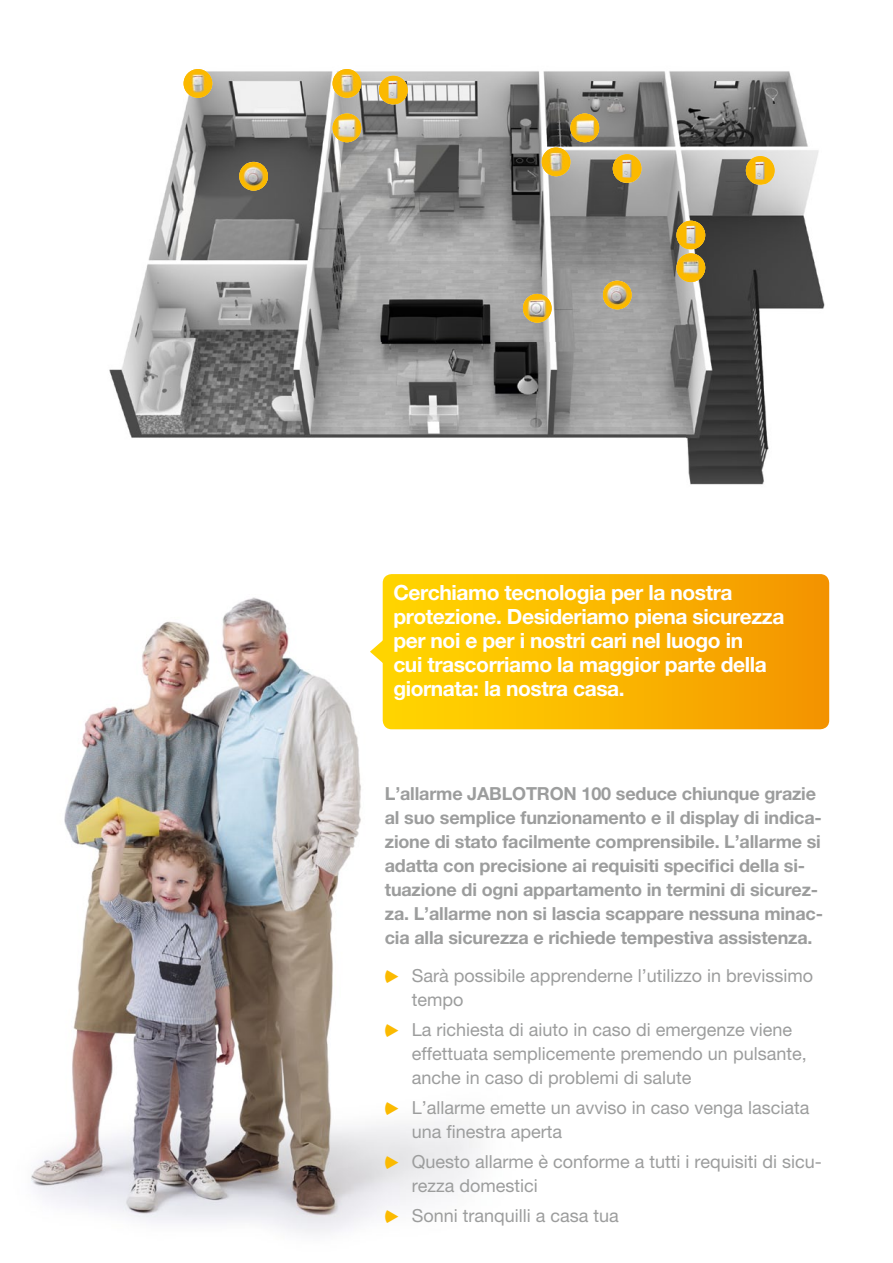
<style>
.page{position:relative;width:893px;height:1263px;background:#fff}
.page>*{position:absolute;margin:0;border:0;box-sizing:border-box;transform-origin:0 0}
.t1{font:700 21px/24px "Helvetica Neue LT Pro";letter-spacing:-.02em;color:#fff}
.t2{font:700 18px/24px "Helvetica Neue LT Pro";letter-spacing:-.01em;color:#9c9d9d}
.t3{font:18px/24px "Helvetica Neue LT Pro";color:#9c9d9d}
.s1{font-family:"Jablosip";color:#fbba00}
</style>
<div class="page">
<img style="left:31px;top:581px;width:508px;height:652px">
<img style="left:109px;top:69px;width:716px;height:416px">
<img style="left:109px;top:444px;width:430px;height:41px">
<img style="left:184px;top:69px;width:28px;height:29px;border-radius:14px">
<img style="left:333px;top:69px;width:28px;height:29px;border-radius:14px">
<img style="left:333px;top:114px;width:28px;height:28px;border-radius:14px">
<img style="left:542px;top:148px;width:28px;height:28px;border-radius:14px">
<img style="left:676px;top:253px;width:29px;height:29px;border-radius:14px">
<svg style="left:746px;top:156px;width:29px;height:29px"></svg>
<svg style="left:676px;top:221px;width:29px;height:28px"></svg>
<svg style="left:613px;top:154px;width:28px;height:29px"></svg>
<img style="left:613px;top:169px;width:28px;height:13px">
<svg style="left:379px;top:76px;width:29px;height:28px"></svg>
<img style="left:379px;top:90px;width:25px;height:14px">
<img style="left:570px;top:114px;width:29px;height:28px;border-radius:14px">
<div style="left:603px;top:281px;width:29px;height:28px;background:#fbba00;border-radius:50%"></div>
<img style="left:603px;top:282px;width:29px;height:27px">
<img style="left:239px;top:163px;width:29px;height:28px">
<img style="left:523px;top:294px;width:29px;height:29px;border-radius:14px">
<svg style="left:370px;top:626px;width:13px;height:52px"></svg>
<svg style="left:383px;top:574px;width:446px;height:155px;background:#fab600"></svg>
<p class="t1" style="left:393px;top:580px;width:393px">Cerchiamo tecnologia per la nostra protezione. Desideriamo piena sicurezza per noi e per i nostri cari nel luogo in<br>cui trascorriamo la maggior parte della giornata: la nostra casa.</p>
<p class="t2" style="left:385px;top:781px;width:440px">L’allarme JABLOTRON 100 seduce chiunque grazie al suo semplice funzionamento e il display di indica&shy;zione di stato facilmente comprensibile. L’allarme si adatta con precisione ai requisiti specifici della si&shy;tuazione di ogni appartamento in termini di sicurez&shy;za. L’allarme non si lascia scappare nessuna minac&shy;cia alla sicurezza e richiede tempestiva assistenza.</p>
<p class="t3" style="left:412px;top:963px;width:403px;text-indent:-27px"><span class="s1">A</span> Sarà possibile apprenderne l’utilizzo in brevissimo tempo</p>
<p class="t3" style="left:412px;top:1017px;width:396px;text-indent:-27px"><span class="s1">A</span> La richiesta di aiuto in caso di emergenze viene effettuata semplicemente premendo un pulsante, anche in caso di problemi di salute</p>
<p class="t3" style="left:412px;top:1095px;width:399px;text-indent:-27px"><span class="s1">A</span> L’allarme emette un avviso in caso venga lasciata una finestra aperta</p>
<p class="t3" style="left:412px;top:1149px;width:412px;text-indent:-27px"><span class="s1">A</span> Questo allarme è conforme a tutti i requisiti di sicu&shy;rezza domestici</p>
<p class="t3" style="left:385px;top:1203px;width:236px"><span class="s1">A</span> Sonni tranquilli a casa tua</p>
</div>
